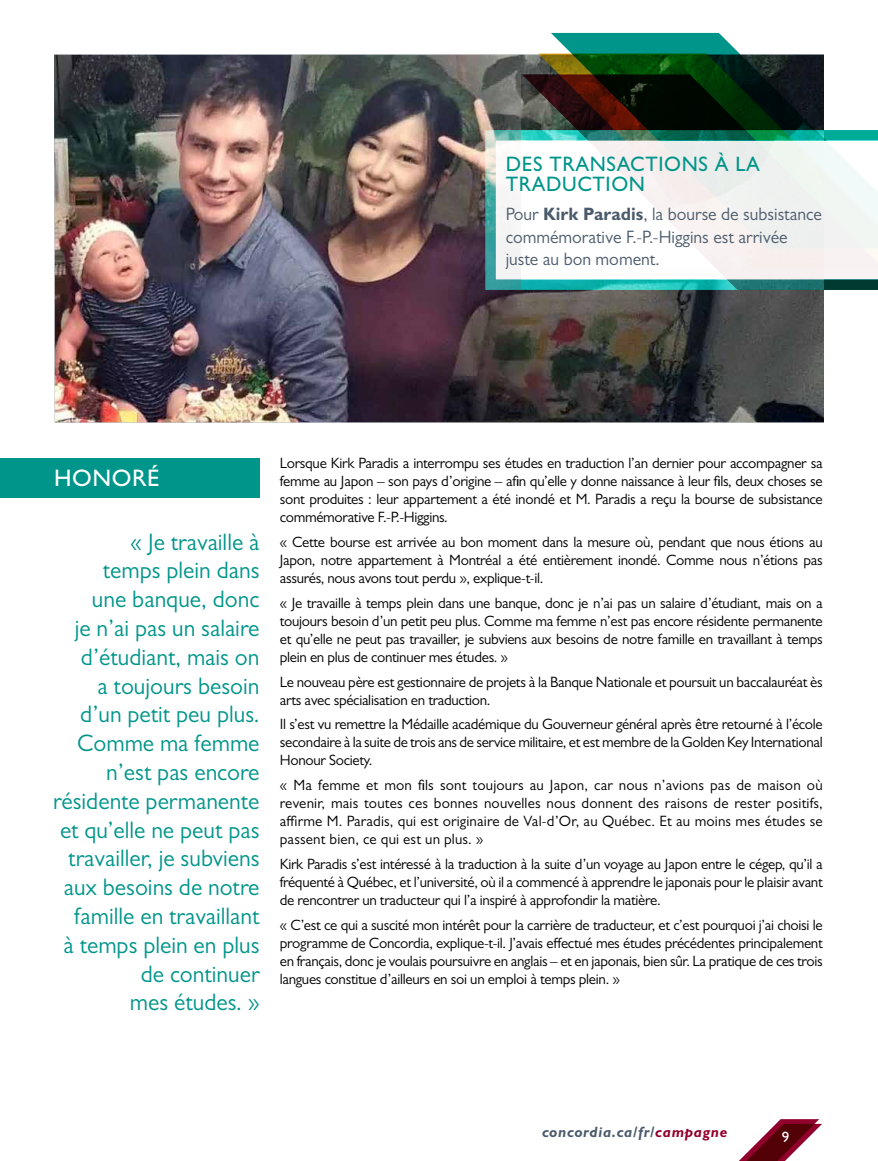
<style>
.page{position:relative;width:878px;height:1161px;background:#fff}
.page>*{position:absolute;margin:0;border:0;box-sizing:border-box;transform-origin:0 0}
.t1{font:24px/28.8px "Gill Sans MT Pro";color:#00958a;text-align:right}
.t2{font:500 24px "Gill Sans MT Pro";letter-spacing:.025em;color:#fff}
.t3{font:500 21px/19.5px "Gill Sans MT Pro";letter-spacing:.03em;color:#00958a}
.t4{font:18px/22.5px "Gill Sans MT Pro";color:#4c5b6b}
.t5{font:15px/18px "Gill Sans MT Pro";letter-spacing:-.02em;color:#000;text-align:justify}
.t6{font:italic 700 15px "Gill Sans MT Pro";letter-spacing:.05em;color:#4c5b6b}
.t7{font:500 15px "Gill Sans MT Pro";color:#fff}
.s1{font-weight:700}
.s2{color:#92002c}
</style>
<div class="page">
<div style="left:0;top:458px;width:259px;height:39px;background:#00958a"></div>
<img style="left:54px;top:55px;width:770px;height:367px">
<svg style="left:484px;top:129px;width:340px;height:162px"></svg>
<svg style="left:551px;top:33px;width:273px;height:41px"></svg>
<svg style="left:522px;top:74px;width:356px;height:216px"></svg>
<svg style="left:739px;top:1119px;width:83px;height:42px"></svg>
<h2 class="t3" style="left:505px;top:154px;width:256px">DES TRANSACTIONS À LA<br>TRADUCTION</h2>
<p class="t4" style="left:505px;top:203px;width:318px">Pour <span class="s1">Kirk Paradis</span>, la bourse de subsistance commémorative F.-P.-Higgins est arrivée juste au bon moment.</p>
<h1 class="t2" style="left:54px;top:464px;width:107px">HONORÉ</h1>
<p class="t1" style="left:53px;top:527px;width:208px">« Je travaille à<br>temps plein dans<br>une banque, donc<br>je n’ai pas un salaire d’étudiant, mais on<br>a toujours besoin d’un petit peu plus.<br>Comme ma femme n’est pas encore résidente permanente et qu’elle ne peut pas travailler, je subviens aux besoins de notre famille en travaillant<br>à temps plein en plus de continuer<br>mes études. »</p>
<p class="t5" style="left:280px;top:454px;width:544px">Lorsque Kirk Paradis a interrompu ses études en traduction l’an dernier pour accompagner sa femme au Japon – son pays d’origine – afin qu’elle y donne naissance à leur fils, deux choses se sont produites : leur appartement a été inondé et M. Paradis a reçu la bourse de subsistance commémorative F.-P.-Higgins.</p>
<p class="t5" style="left:280px;top:533px;width:544px">« Cette bourse est arrivée au bon moment dans la mesure où, pendant que nous étions au Japon, notre appartement à Montréal a été entièrement inondé. Comme nous n’étions pas assurés, nous avons tout perdu », explique-t-il.</p>
<p class="t5" style="left:280px;top:594px;width:544px">« Je travaille à temps plein dans une banque, donc je n’ai pas un salaire d’étudiant, mais on a toujours besoin d’un petit peu plus. Comme ma femme n’est pas encore résidente permanente et qu’elle ne peut pas travailler, je subviens aux besoins de notre famille en travaillant à temps plein en plus de continuer mes études. »</p>
<p class="t5" style="left:280px;top:672px;width:544px">Le nouveau père est gestionnaire de projets à la Banque Nationale et poursuit un baccalauréat ès arts avec spécialisation en traduction.</p>
<p class="t5" style="left:280px;top:715px;width:544px">Il s’est vu remettre la Médaille académique du Gouverneur général après être retourné à l’école secondaire à la suite de trois ans de service militaire, et est membre de la Golden Key International Honour Society.</p>
<p class="t5" style="left:280px;top:776px;width:544px">« Ma femme et mon fils sont toujours au Japon, car nous n’avions pas de maison où revenir, mais toutes ces bonnes nouvelles nous donnent des raisons de rester positifs, affirme M. Paradis, qui est originaire de Val-d’Or, au Québec. Et au moins mes études se passent bien, ce qui est un plus. »</p>
<p class="t5" style="left:280px;top:855px;width:544px">Kirk Paradis s’est intéressé à la traduction à la suite d’un voyage au Japon entre le cégep, qu’il a fréquenté à Québec, et l’université, où il a commencé à apprendre le japonais pour le plaisir avant de rencontrer un traducteur qui l’a inspiré à approfondir la matière.</p>
<p class="t5" style="left:280px;top:915px;width:544px">« C’est ce qui a suscité mon intérêt pour la carrière de traducteur, et c’est pourquoi j’ai choisi le programme de Concordia, explique-t-il. J’avais effectué mes études précédentes principalement en français, donc je voulais poursuivre en anglais – et en japonais, bien sûr. La pratique de ces trois langues constitue d’ailleurs en soi un emploi à temps plein. »</p>
<p class="t6" style="left:542px;top:1123px;width:187px">concordia.ca/fr/<span class="s2">campagne</span></p>
<p class="t7" style="left:781px;top:1128px;width:9px">9</p>
</div>
